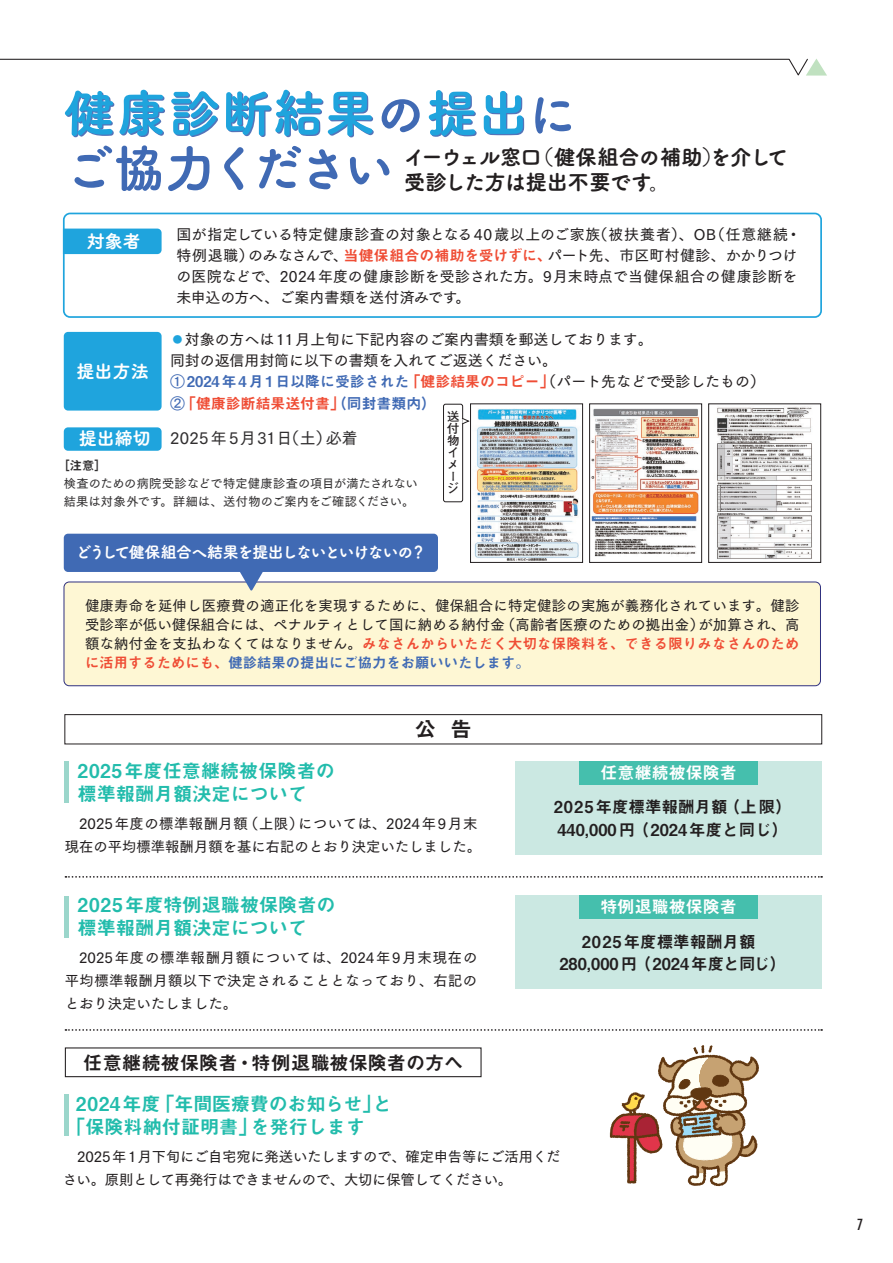
<style>
.page{position:relative;width:893px;height:1263px;background:#fff}
.page>*{position:absolute;margin:0;border:0;box-sizing:border-box;transform-origin:0 0}
.t1{font:51px/55.2px "Tsuku A Rd Gothic Std E";letter-spacing:.005em;color:#406ab4}
.t2{font:21.3px/25.5px "Tsuku A Rd Gothic Std E";letter-spacing:-.02em;color:#231f20}
.t3{font:21.3px "Midashi Go Pr 6 N MB31";color:#231f20}
.t4{font:19.2px/23.4px "Midashi Go Pr 6 N MB31";color:#22bcac}
.t5{font:19.2px "Midashi Go Pr 6 N MB31";color:#231f20}
.t6{font:18px "Tsuku A Rd Gothic Std E";color:#fff}
.t7{font:16.95px "Midashi Go Pr 6 N MB31";color:#fff}
.t8{font:16.5px/22.4px "Midashi Go Pr 6 N MB31";color:#231f20}
.t9{font:15.9px "Tsuku A Rd Gothic Std E";letter-spacing:-.075em;color:#fff}
.t10{font:15.9px "Tsuku Go Pro D";letter-spacing:.025em;color:#312f30}
.t11{font:14.85px/21.3px "Tsuku Go Pro D";color:#231f20}
.t12{font:14.85px/21.3px "Midashi Go Pr 6 N MB31";color:#406ab4}
.t13{font:condensed 14.85px "Futura Std";color:#231f20}
.t14{font:14.4px/22.8px "Tsuku Go Pro D";letter-spacing:.01em;color:#231f20}
.t15{font:14.4px/19.2px "Midashi Go Pr 6 N MB31";letter-spacing:.01em;color:#ef4d35}
.t16{font:14.4px/22.8px "Tsuku Go Pro D";letter-spacing:-.02em;color:#231f20}
.t17{font:12.15px/18px "Tsuku Go Pro D";letter-spacing:.005em;color:#312f30}
.t18{font:700 12.15px/12px "Futo Go B101 Pr 6 N";color:#231f20}
.t19{font:12.15px "Midashi Go Pr 6 N MB31";color:#312f30}
.s1{color:#1fa4dd}
.s2{font-family:"Midashi Go Pr 6 N MB31";color:#ef4d35}
.s3{font-family:"Tsuku Go Pro D"}
.s4{color:#ef4d35}
.s5{font-family:"Tsuku Go Pro D";color:#231f20}
.s6{color:#406ab4}
</style>
<div class="page">
<div style="left:64px;top:582px;width:756px;height:104px;background:#fef7d4;border-radius:5px"></div>
<div style="left:64px;top:582px;width:757px;height:104px;border:1px solid #30317f;border-radius:5px"></div>
<div style="left:64px;top:534px;width:374px;height:38px;background:#406ab4;border-radius:4px"></div>
<svg style="left:236px;top:572px;width:31px;height:19px"></svg>
<div style="left:65px;top:714px;width:757px;height:30px;border:1px solid #231f20"></div>
<div style="left:516px;top:761px;width:306px;height:94px;background:#cbe8e2"></div>
<div style="left:516px;top:895px;width:306px;height:94px;background:#cbe8e2"></div>
<div style="left:579px;top:761px;width:179px;height:23px;background:#45bfad"></div>
<div style="left:579px;top:895px;width:179px;height:23px;background:#45bfad"></div>
<svg style="left:65px;top:876px;width:757px;height:2px"></svg>
<svg style="left:65px;top:1029px;width:757px;height:2px"></svg>
<hr style="left:65px;top:761px;width:4px;height:42px;background:#9bd6cb">
<hr style="left:65px;top:896px;width:4px;height:41px;background:#9bd6cb">
<hr style="left:65px;top:1094px;width:4px;height:42px;background:#9bd6cb">
<div style="left:65px;top:1047px;width:417px;height:30px;border:1px solid #231f20"></div>
<svg style="left:610px;top:1045px;width:149px;height:141px"></svg>
<div style="left:63px;top:213px;width:759px;height:105px;border:2px solid #1fa4dd;border-radius:6px"></div>
<img style="left:717px;top:406px;width:95px;height:153px">
<div style="left:708px;top:403px;width:113px;height:160px;border:1px solid #231f20"></div>
<img style="left:591px;top:408px;width:109px;height:149px">
<div style="left:589px;top:403px;width:113px;height:160px;border:1px solid #231f20"></div>
<img style="left:474px;top:408px;width:107px;height:153px">
<div style="left:470px;top:403px;width:113px;height:160px;border:1px solid #231f20"></div>
<div style="left:64px;top:427px;width:98px;height:24px;background:#1fa4dd;border-radius:4px"></div>
<div style="left:63px;top:229px;width:99px;height:25px;background:#1fa4dd"></div>
<div style="left:64px;top:332px;width:98px;height:79px;background:#1fa4dd;border-radius:4px"></div>
<div style="left:443px;top:404px;width:20px;height:98px;border:1px solid #231f20;border-radius:2px"></div>
<svg style="left:461px;top:417px;width:9px;height:8px"></svg>
<svg style="left:0;top:58px;width:827px;height:18px"></svg>
<h1 class="t1" style="left:64px;top:82px;width:515px"><span class="s1">健康診断結果</span>の<span class="s1">提出</span>にご協力ください</h1>
<h2 class="t2" style="left:404px;top:143px;width:385px">イーウェル窓口（健保組合の補助）を介して受診した方は提出不要です。</h2>
<p class="t11" style="left:176px;top:222px;width:626px">国が指定している特定健康診査の対象となる40 歳以上のご家族（被扶養者）、OB（任意継続・特例退職）のみなさんで、<span class="s2">当健保組合の補助を受けずに、</span>パート先、市区町村健診、かかりつけの医院などで、2024 年度の健康診断を受診された方。9月末時点で当健保組合の健康診断を未申込の方へ、ご案内書類を送付済みです。</p>
<p class="t11" style="left:170px;top:327px;width:484px"><span class="s1">◦</span>対象の方へは11月上旬に下記内容のご案内書類を郵送しております。同封の返信用封筒に以下の書類を入れてご返送ください。</p>
<p class="t12" style="left:170px;top:370px;width:596px"><span class="s3">①</span>2024年4月1日以降に受診された<span class="s4">「健診結果のコピー」</span><span class="s5">（パート先などで受診したもの）<br></span><span class="s3">②</span><span class="s4">「健康診断結果送付書」</span>（同封書類内）</p>
<p class="t6" style="left:87px;top:227px;width:56px">対象者</p>
<p class="t6" style="left:77px;top:357px;width:74px">提出方法</p>
<p class="t18" style="left:447px;top:409px;width:14px">送付物イメージ</p>
<p class="t6" style="left:79px;top:424px;width:74px">提出締切</p>
<p class="t10" style="left:170px;top:425px;width:189px">2025年5月31日（土）必着</p>
<p class="t19" style="left:58px;top:456px;width:50px">［注意］</p>
<p class="t17" style="left:64px;top:473px;width:355px">検査のための病院受診などで特定健康診査の項目が満たされない結果は対象外です。詳細は、送付物のご案内をご確認ください。</p>
<p class="t9" style="left:75px;top:539px;width:352px">どうして健保組合へ結果を提出しないといけないの？</p>
<p class="t14" style="left:85px;top:594px;width:716px;line-height:19.2px">健康寿命を延伸し医療費の適正化を実現するために、健保組合に特定健診の実施が義務化されています。健診受診率が低い健保組合には、ペナルティとして国に納める納付金（高齢者医療のための拠出金）が加算され、高</p>
<p class="t15" style="left:85px;top:633px;width:716px"><span class="s5">額な納付金を支払わなくてはなりません。</span>みなさんからいただく大切な保険料を、できる限りみなさんのために活用するためにも、<span class="s6">健診結果の提出にご協力をお願いいたします。</span></p>
<h2 class="t3" style="left:415px;top:712px;width:58px">公 告</h2>
<h3 class="t4" style="left:78px;top:758px;width:259px">2025年度任意継続被保険者の標準報酬月額決定について</h3>
<p class="t14" style="left:65px;top:811px;width:418px">　2025年度の標準報酬月額（上限）については、2024年9月末現在の平均標準報酬月額を基に右記のとおり決定いたしました。</p>
<h3 class="t4" style="left:78px;top:892px;width:260px">2025年度特例退職被保険者の標準報酬月額決定について</h3>
<p class="t14" style="left:65px;top:945px;width:414px;text-align:justify">　2025年度の標準報酬月額については、2024年9月末現在の平均標準報酬月額以下で決定されることとなっており、右記のとおり決定いたしました。</p>
<h3 class="t5" style="left:83px;top:1047px;width:381px">任意継続被保険者・特例退職被保険者の方へ</h3>
<p class="t7" style="left:601px;top:759px;width:138px">任意継続被保険者</p>
<p class="t8" style="left:554px;top:795px;width:240px">2025年度標準報酬月額（上限）<br>440,000円 （2024年度と同じ）</p>
<p class="t7" style="left:601px;top:893px;width:138px">特例退職被保険者</p>
<p class="t8" style="left:559px;top:930px;width:228px;text-align:center">2025年度標準報酬月額<br>280,000円 （2024年度と同じ）</p>
<h3 class="t4" style="left:66px;top:1091px;width:327px;text-indent:10px">2024年度「年間医療費のお知らせ」と「保険料納付証明書」を発行します</h3>
<p class="t16" style="left:63px;top:1143px;width:499px">　2025年1月下旬にご自宅宛に発送いたしますので、確定申告等にご活用ください。原則として再発行はできませんので、大切に保管してください。</p>
<p class="t13" style="left:857px;top:1215px;width:8px">7</p>
</div>
